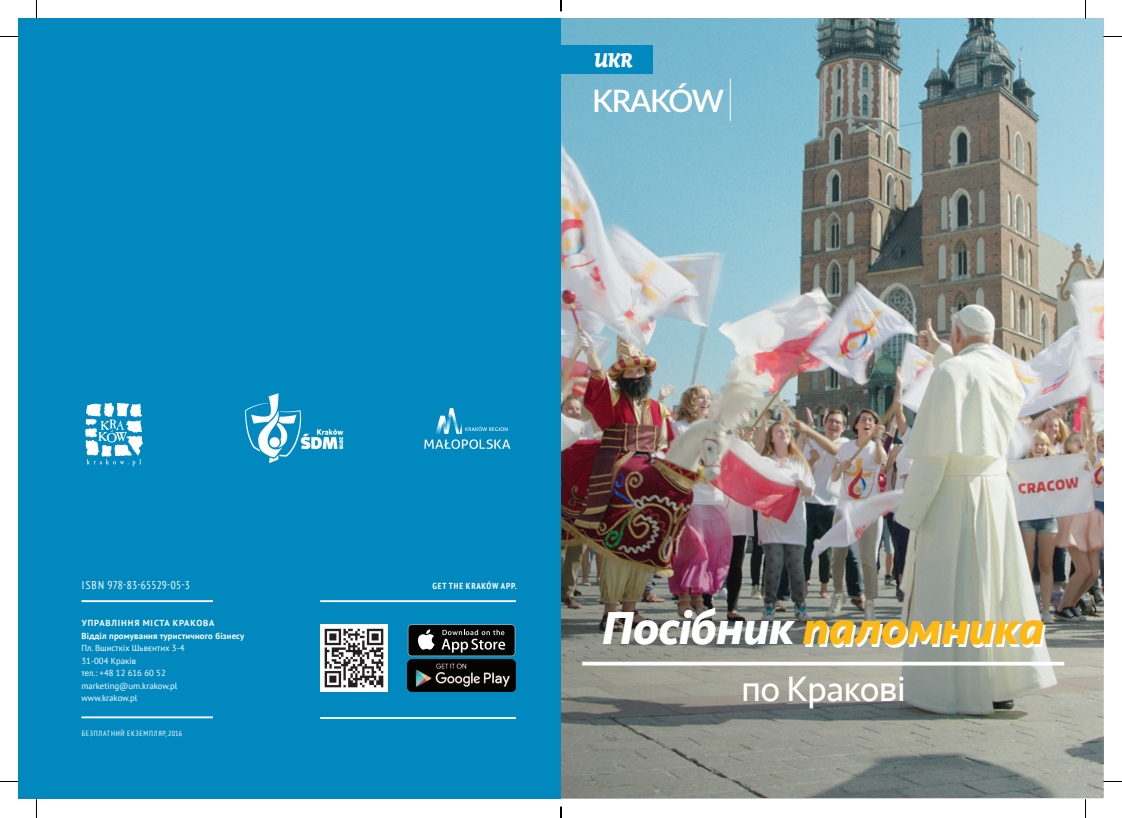
<style>
.page{position:relative;width:1122px;height:818px;background:#fff}
.page>*{position:absolute;margin:0;border:0;box-sizing:border-box;transform-origin:0 0}
.t1{font:italic 700 47.5px "Seravek";letter-spacing:-.02em;color:#fcb814}
.t2{font:36.25px "Seravek";letter-spacing:-.02em;color:#fff}
.logo{font:600 30.88px "Lato";letter-spacing:-.04em;color:#fff}
.t3{font:italic 900 19.62px "Auto 2";color:#fff}
.t4{font:condensed 11.25px "PT Sans";letter-spacing:.02em;color:#fff}
.t5{font:8.75px/12.5px "PT Sans";color:#fff}
.t6{font:700 8.75px "PT Sans";letter-spacing:.02em;color:#fff}
.t7{font:700 8.75px "PT Sans";letter-spacing:.1em;color:#fff}
.t8{font:700 condensed 8.75px "PT Sans";letter-spacing:.1em;color:#fff}
.t9{font:condensed 7.5px "PT Sans";letter-spacing:.1em;color:#fff}
.s1{color:#fff}
</style>
<div class="page">
<img style="left:561px;top:19px;width:542px;height:779px">
<div style="left:557px;top:45px;width:96px;height:28px;background:#0088bf"></div>
<hr style="left:730px;top:78px;width:1px;height:43px;background:#fff">
<svg style="left:582px;top:661px;width:482px;height:4px"></svg>
<div style="left:19px;top:19px;width:542px;height:779px;background:#0088bf"></div>
<hr style="left:81px;top:600px;width:132px;height:1px;background:#fff">
<hr style="left:320px;top:600px;width:196px;height:1px;background:#fff">
<hr style="left:320px;top:716px;width:196px;height:2px;background:#fff">
<hr style="left:81px;top:716px;width:132px;height:1px;background:#fff">
<img style="left:408px;top:659px;width:107px;height:32px">
<img style="left:320px;top:624px;width:67px;height:67px">
<div style="left:408px;top:624px;width:107px;height:31px;background:#040503;border-radius:3px"></div>
<svg style="left:418px;top:629px;width:16px;height:20px"></svg>
<svg style="left:441px;top:629px;width:64px;height:23px"></svg>
<img style="left:245px;top:393px;width:98px;height:70px">
<svg style="left:85px;top:402px;width:58px;height:64px"></svg>
<svg style="left:424px;top:439px;width:86px;height:9px"></svg>
<svg style="left:436px;top:408px;width:71px;height:25px"></svg>
<svg style="left:0;top:36px;width:19px;height:1px"></svg>
<svg style="left:1103px;top:36px;width:19px;height:1px"></svg>
<svg style="left:36px;top:0;width:1px;height:19px"></svg>
<svg style="left:36px;top:798px;width:1px;height:19px"></svg>
<svg style="left:1085px;top:0;width:1px;height:19px"></svg>
<svg style="left:1085px;top:798px;width:1px;height:19px"></svg>
<svg style="left:560px;top:0;width:2px;height:11px"></svg>
<svg style="left:560px;top:806px;width:2px;height:11px"></svg>
<p class="t3" style="left:594px;top:47px;width:40px">UKR</p>
<p class="logo" style="left:592px;top:78px;width:133px">KRAKÓW</p>
<p class="t4" style="left:82px;top:577px;width:109px">ISBN 978-83-65529-05-3</p>
<p class="t8" style="left:432px;top:579px;width:86px">GET THE KRAKÓW APP.</p>
<p class="t7" style="left:82px;top:617px;width:134px">УПРАВЛІННЯ МІСТА КРАКОВА</p>
<p class="t6" style="left:81px;top:629px;width:164px">Відділ промування туристичного бізнесу</p>
<p class="t5" style="left:81px;top:641px;width:104px">Пл. Вшисткіх Шьвєнтих 3-4<br>31-004 Краків</p>
<p class="t5" style="left:81px;top:666px;width:86px">тел.: +48 12 616 60 52</p>
<p class="t5" style="left:81px;top:678px;width:97px">marketing@um.krakow.pl</p>
<p class="t5" style="left:81px;top:691px;width:57px">www.krakow.pl</p>
<p class="t9" style="left:82px;top:728px;width:102px">БЕЗПЛАТНИЙ ЕКЗЕМПЛЯР, 2016</p>
<p class="t1" style="left:602px;top:588px;width:444px"><span class="s1">Посібник</span> паломника</p>
<p class="t2" style="left:741px;top:660px;width:166px">по Кракові</p>
</div>
